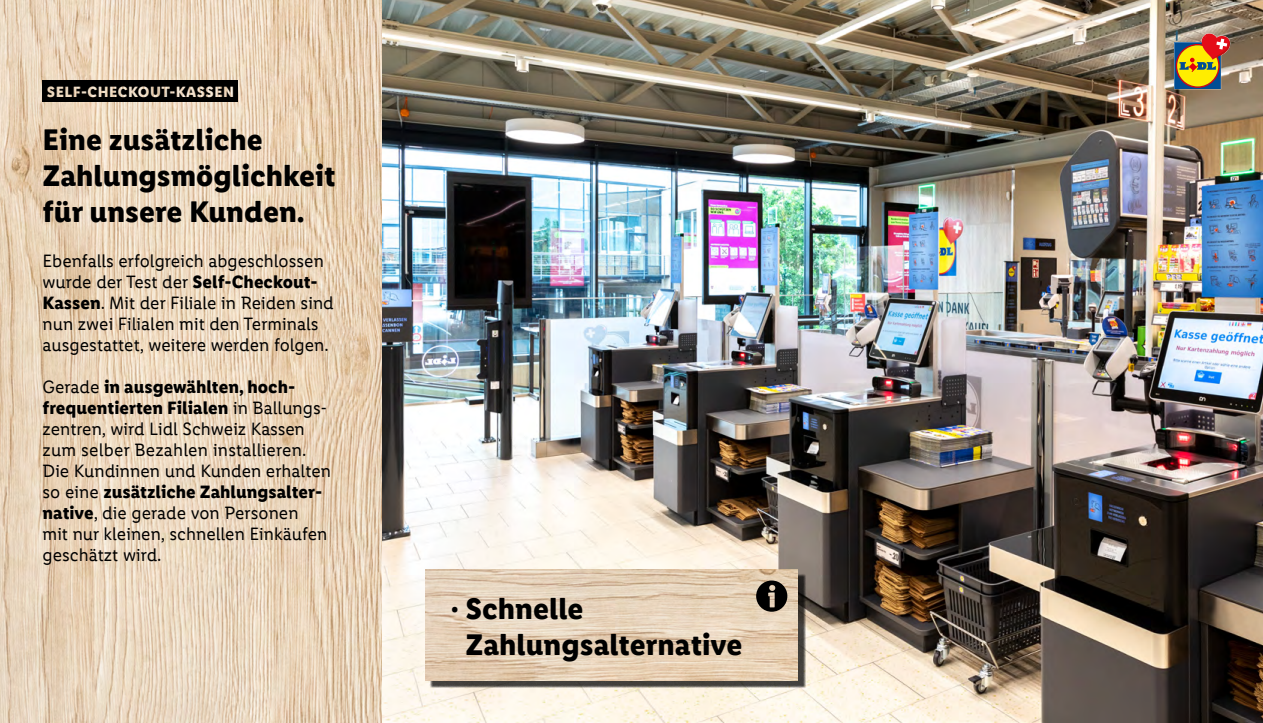
<style>
.page{position:relative;width:1263px;height:723px;background:#fff}
.page>*{position:absolute;margin:0;border:0;box-sizing:border-box;transform-origin:0 0}
.t1{font:700 30px/36px "Lidl Font Pro";color:#000}
.t2{font:18px/21px "Lidl Font Pro";color:#000}
.t3{font:700 15px "Lidl Font Pro";letter-spacing:.03em;color:#fff}
.s1{font-weight:700}
</style>
<div class="page">
<img style="left:0;top:0;width:383px;height:723px">
<div style="left:43px;top:81px;width:195px;height:21px;background:#000"></div>
<img style="left:383px;top:0;width:880px;height:723px">
<svg style="left:1174px;top:33px;width:56px;height:56px;background:#ad8847"></svg>
<div style="left:429px;top:574px;width:377px;height:114px;background:#000;opacity:.75"></div>
<img style="left:425px;top:570px;width:373px;height:110px">
<div style="left:756px;top:580px;width:31px;height:32px;background:#000;border-radius:50%"></div>
<svg style="left:768px;top:585px;width:7px;height:22px"></svg>
<p class="t3" style="left:47px;top:83px;width:189px">SELF-CHECKOUT-KASSEN</p>
<h1 class="t1" style="left:43px;top:122px;width:295px">Eine zusätzliche<br>Zahlungsmöglichkeit für unsere Kunden.</h1>
<p class="t2" style="left:43px;top:250px;width:293px">Ebenfalls erfolgreich abgeschlossen wurde der Test der <span class="s1">Self-Checkout-Kassen</span>. Mit der Filiale in Reiden sind nun zwei Filialen mit den Terminals ausgestattet, weitere werden folgen.</p>
<p class="t2" style="left:43px;top:376px;width:290px">Gerade <span class="s1">in ausgewählten, hoch&shy;frequentierten Filialen</span> in Ballungs&shy;zentren, wird Lidl Schweiz Kassen zum selber Bezahlen installieren.<br>Die Kundinnen und Kunden erhalten so eine <span class="s1">zusätzliche Zahlungsalter&shy;native</span>, die gerade von Personen<br>mit nur kleinen, schnellen Einkäufen geschätzt wird.</p>
<h1 class="t1" style="left:465px;top:591px;width:279px;text-indent:-15px">· Schnelle<br>Zahlungsalternative</h1>
</div>
